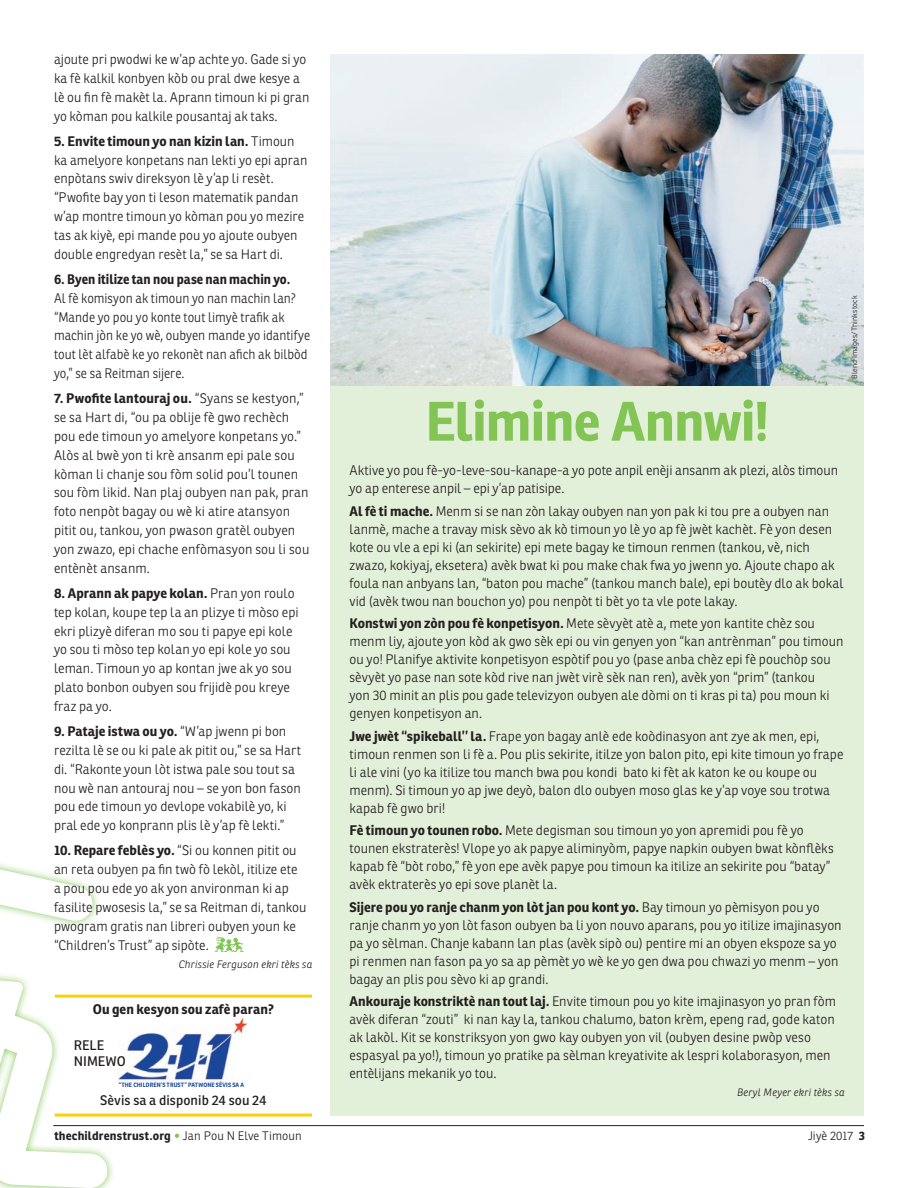
<style>
.page{position:relative;width:918px;height:1188px;background:#fff}
.page>*{position:absolute;margin:0;border:0;box-sizing:border-box;transform-origin:0 0}
.t1{font:700 54px "Ronnia";letter-spacing:-.02em;color:#83c555}
.t2{font:300 13.5px/18.9px "Ronnia";color:#231f20}
.t3{font:300 13.5px/18.9px "Ronnia";color:#231f20;scale:.95 1}
.t4{font:700 13.5px "Ronnia";letter-spacing:.005em;color:#231f20;scale:.95 1}
.t5{font:13.5px/16.2px "Ronnia";letter-spacing:.005em;color:#231f20}
.t6{font:700 13.5px "Ronnia";letter-spacing:.005em;color:#231f20}
.t7{font:700 12px "Ronnia";letter-spacing:.01em;color:#231f20}
.t8{font:300 12px "Ronnia";color:#231f20}
.t9{font:italic 300 10.5px "Ronnia";letter-spacing:.015em;color:#231f20}
.t10{font:300 7.5px "Ronnia";letter-spacing:.015em;color:#231f20}
.t11{font:700 6px "Ronnia";letter-spacing:.015em;color:#1a469b;scale:.96 1}
.s1{font-weight:700}
.s2{font-family:"VAG Rounded";font-weight:300;color:#83c555}
.s3{font-weight:300}
</style>
<div class="page">
<svg style="left:0;top:864px;width:108px;height:324px"></svg>
<hr style="left:53px;top:1125px;width:811px;height:1px;background:#231f20">
<div style="left:330px;top:54px;width:534px;height:1062px;background:#e3f0d9"></div>
<svg style="left:215px;top:936px;width:29px;height:16px"></svg>
<img style="left:330px;top:54px;width:534px;height:331px">
<hr style="left:55px;top:995px;width:257px;height:3px;background:#f9d10a">
<hr style="left:55px;top:1114px;width:257px;height:3px;background:#f9d10a">
<img style="left:118px;top:1017px;width:130px;height:66px">
<div style="left:102px;top:1083px;width:159px;height:9px;background:#fff"></div>
<p class="t2" style="left:54px;top:50px;width:257px">ajoute pri pwodwi ke w’ap achte yo. Gade si yo ka fè kalkil konbyen kòb ou pral dwe kesye a lè ou fin fè makèt la. Aprann timoun ki pi gran yo kòman pou kalkile pousantaj ak taks.</p>
<p class="t2" style="left:54px;top:131px;width:255px"><span class="s1">5. Envite timoun yo nan kizin lan.</span> Timoun ka amelyore konpetans nan lekti yo epi apran enpòtans swiv direksyon lè y’ap li resèt. “Pwofite bay yon ti leson matematik pandan w’ap montre timoun yo kòman pou yo mezire tas ak kiyè, epi mande pou yo ajoute oubyen double engredyan resèt la,” se sa Hart di.</p>
<p class="t4" style="left:54px;top:270px;width:250px">6. Byen itilize tan nou pase nan machin yo.</p>
<p class="t3" style="left:54px;top:288px;width:271px">Al fè komisyon ak timoun yo nan machin lan? “Mande yo pou yo konte tout limyè trafik ak machin jòn ke yo wè, oubyen mande yo idantifye tout lèt alfabè ke yo rekonèt nan afich ak bilbòd yo,” se sa Reitman sijere.</p>
<p class="t2" style="left:54px;top:389px;width:257px"><span class="s1">7. Pwofite lantouraj ou.</span> “Syans se kestyon,” se sa Hart di, “ou pa oblije fè gwo rechèch pou ede timoun yo amelyore konpetans yo.” Alòs al bwè yon ti krè ansanm epi pale sou kòman li chanje sou fòm solid pou’l tounen sou fòm likid. Nan plaj oubyen nan pak, pran foto nenpòt bagay ou wè ki atire atansyon pitit ou, tankou, yon pwason gratèl oubyen yon zwazo, epi chache enfòmasyon sou li sou entènèt ansanm.</p>
<p class="t2" style="left:54px;top:583px;width:246px"><span class="s1">8. Aprann ak papye kolan.</span> Pran yon roulo tep kolan, koupe tep la an plizye ti mòso epi ekri plizyè diferan mo sou ti papye epi kole yo sou ti mòso tep kolan yo epi kole yo sou leman. Timoun yo ap kontan jwe ak yo sou plato bonbon oubyen sou frijidè pou kreye fraz pa yo.</p>
<p class="t2" style="left:54px;top:722px;width:249px"><span class="s1">9. Pataje istwa ou yo.</span> “W’ap jwenn pi bon rezilta lè se ou ki pale ak pitit ou,” se sa Hart di. “Rakonte youn lòt istwa pale sou tout sa nou wè nan antouraj nou – se yon bon fason pou ede timoun yo devlope vokabilè yo, ki pral ede yo konprann plis lè y’ap fè lekti.”</p>
<p class="t2" style="left:54px;top:841px;width:254px"><span class="s1">10. Repare feblès yo.</span> “Si ou konnen pitit ou an reta oubyen pa fin twò fò lekòl, itilize ete a pou pou ede yo ak yon anvironman ki ap fasilite pwosesis la,” se sa Reitman di, tankou pwogram gratis nan libreri oubyen youn ke “Children’s Trust” ap sipòte.</p>
<p class="t9" style="left:178px;top:958px;width:135px">Chrissie Ferguson ekri tèks sa</p>
<p class="t6" style="left:93px;top:1001px;width:183px">Ou gen kesyon sou zafè paran?</p>
<p class="t5" style="left:74px;top:1037px;width:53px">RELE<br>NIMEWO</p>
<p class="t11" style="left:119px;top:1082px;width:132px">“THE CHILDREN’S TRUST” PATWONE SÈVIS SA A</p>
<p class="t5" style="left:100px;top:1092px;width:168px">Sèvis sa a disponib 24 sou 24</p>
<p class="t10" style="left:850px;top:379px;width:85px;rotate:-90deg">Blend Images/Thinkstock</p>
<h1 class="t1" style="left:425px;top:387px;width:345px">Elimine Annwi!</h1>
<p class="t2" style="left:350px;top:461px;width:490px;line-height:18px">Aktive yo pou fè-yo-leve-sou-kanape-a yo pote anpil enèji ansanm ak plezi, alòs timoun yo ap enterese anpil – epi y’ap patisipe.</p>
<p class="t2" style="left:350px;top:502px;width:496px;line-height:18px"><span class="s1">Al fè ti mache.</span> Menm si se nan zòn lakay oubyen nan yon pak ki tou pre a oubyen nan lanmè, mache a travay misk sèvo ak kò timoun yo lè yo ap fè jwèt kachèt. Fè yon desen kote ou vle a epi ki (an sekirite) epi mete bagay ke timoun renmen (tankou, vè, nich zwazo, kokiyaj, eksetera) avèk bwat ki pou make chak fwa yo jwenn yo. Ajoute chapo ak foula nan anbyans lan, “baton pou mache” (tankou manch bale), epi boutèy dlo ak bokal vid (avèk twou nan bouchon yo) pou nenpòt ti bèt yo ta vle pote lakay.</p>
<p class="t2" style="left:350px;top:614px;width:496px;line-height:18px"><span class="s1">Konstwi yon zòn pou fè konpetisyon.</span> Mete sèvyèt atè a, mete yon kantite chèz sou menm liy, ajoute yon kòd ak gwo sèk epi ou vin genyen yon “kan antrènman” pou timoun ou yo! Planifye aktivite konpetisyon espòtif pou yo (pase anba chèz epi fè pouchòp sou sèvyèt yo pase nan sote kòd rive nan jwèt virè sèk nan ren), avèk yon “prim” (tankou<br>yon 30 minit an plis pou gade televizyon oubyen ale dòmi on ti kras pi ta) pou moun ki genyen konpetisyon an.</p>
<p class="t2" style="left:350px;top:727px;width:496px;line-height:18px"><span class="s1">Jwe jwèt “spikeball’’ la.</span> Frape yon bagay anlè ede koòdinasyon ant zye ak men, epi, timoun renmen son li fè a. Pou plis sekirite, itilze yon balon pito, epi kite timoun yo frape li ale vini (yo ka itilize tou manch bwa pou kondi bato ki fèt ak katon ke ou koupe ou menm). Si timoun yo ap jwe deyò, balon dlo oubyen moso glas ke y’ap voye sou trotwa kapab fè gwo bri!</p>
<p class="t2" style="left:350px;top:821px;width:486px;line-height:18px"><span class="s1">Fè timoun yo tounen robo.</span> Mete degisman sou timoun yo yon apremidi pou fè yo tounen ekstraterès! Vlope yo ak papye aliminyòm, papye napkin oubyen bwat kònflèks kapab fè “bòt robo,” fè yon epe avèk papye pou timoun ka itilize an sekirite pou “batay” avèk ektraterès yo epi sove planèt la.</p>
<p class="t2" style="left:350px;top:898px;width:494px;line-height:18px"><span class="s1">Sijere pou yo ranje chanm yon lòt jan pou kont yo.</span> Bay timoun yo pèmisyon pou yo ranje chanm yo yon lòt fason oubyen ba li yon nouvo aparans, pou yo itilize imajinasyon pa yo sèlman. Chanje kabann lan plas (avèk sipò ou) pentire mi an obyen ekspoze sa yo pi renmen nan fason pa yo sa ap pèmèt yo wè ke yo gen dwa pou chwazi yo menm – yon bagay an plis pou sèvo ki ap grandi.</p>
<p class="t2" style="left:350px;top:992px;width:488px;line-height:18px"><span class="s1">Ankouraje konstriktè nan tout laj.</span> Envite timoun pou yo kite imajinasyon yo pran fòm avèk diferan “zouti” ki nan kay la, tankou chalumo, baton krèm, epeng rad, gode katon ak lakòl. Kit se konstriksyon yon gwo kay oubyen yon vil (oubyen desine pwòp veso espasyal pa yo!), timoun yo pratike pa sèlman kreyativite ak lespri kolaborasyon, men entèlijans mekanik yo tou.</p>
<p class="t9" style="left:737px;top:1086px;width:109px">Beryl Meyer ekri tèks sa</p>
<p class="t7" style="left:54px;top:1128px;width:249px">thechildrenstrust.org <span class="s2">•</span> <span class="s3">Jan Pou N Elve Timoun</span></p>
<p class="t8" style="left:808px;top:1129px;width:59px">Jiyè 2017 <span class="s1">3</span></p>
</div>
